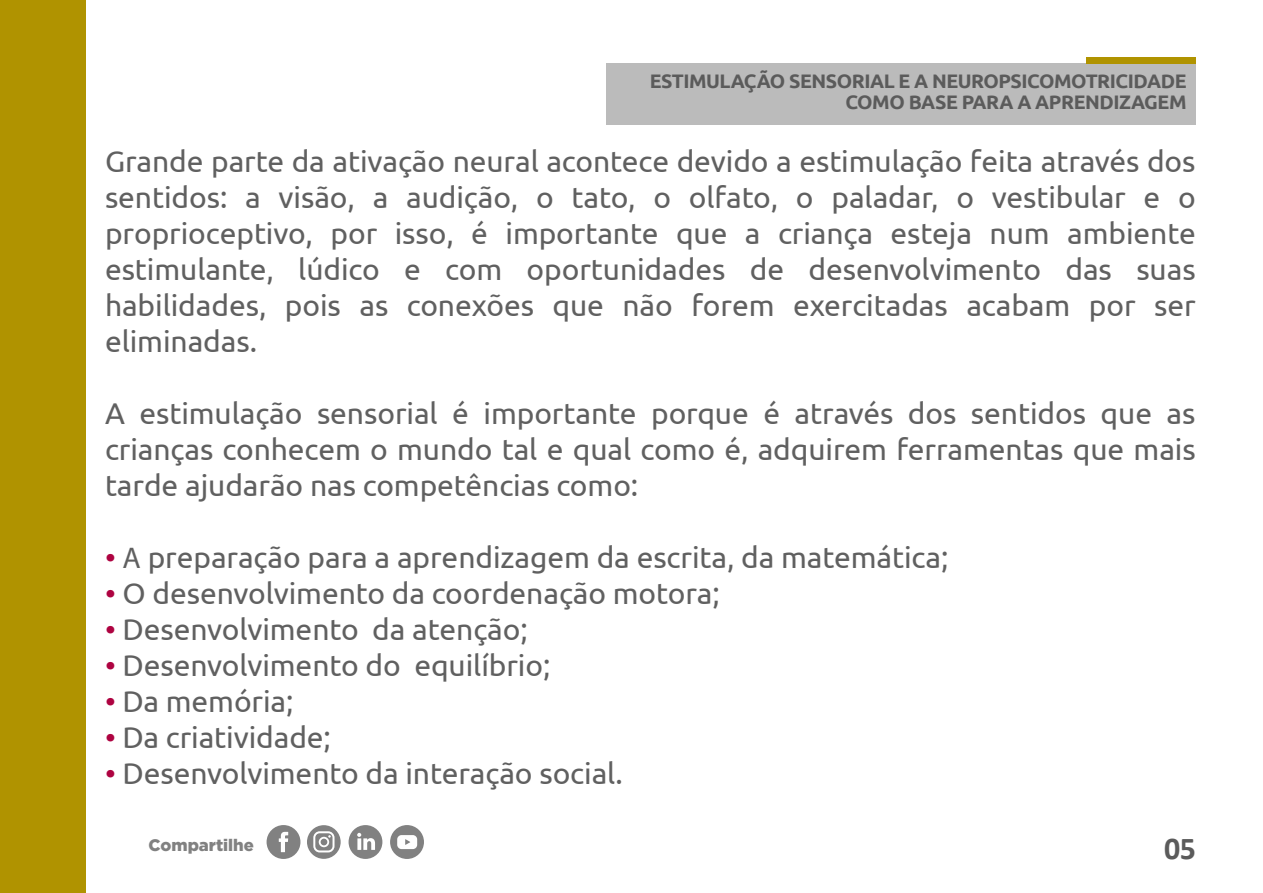
<style>
.page{position:relative;width:1263px;height:893px;background:#fff}
.page>*{position:absolute;margin:0;border:0;box-sizing:border-box;transform-origin:0 0}
.t1{font:700 31.95px "Calibri";color:#5b5b5b}
.t2{font:30px/36px "Ubuntu";letter-spacing:-.005em;color:#606060;text-align:justify}
.t3{font:700 19.5px/21px "Ubuntu";letter-spacing:-.025em;color:#5b5b5b;text-align:right}
.t4{font:900 16.65px "Gotham";color:#818181}
.s1{color:#ae0341}
.s2{font-family:"Myriad Pro"}
</style>
<div class="page">
<div style="left:606px;top:63px;width:589px;height:61px;background:#bbb"></div>
<div style="left:1086px;top:57px;width:109px;height:6px;background:#b09300"></div>
<div style="left:0;top:0;width:85px;height:893px;background:#b09300"></div>
<div style="left:267px;top:825px;width:33px;height:34px;background:#818181;border-radius:50%"></div>
<svg style="left:279px;top:832px;width:9px;height:20px"></svg>
<div style="left:390px;top:825px;width:34px;height:34px;background:#818181;border-radius:50%"></div>
<svg style="left:397px;top:835px;width:20px;height:14px"></svg>
<svg style="left:307px;top:825px;width:34px;height:34px"></svg>
<div style="left:349px;top:825px;width:33px;height:34px;background:#818181;border-radius:50%"></div>
<svg style="left:357px;top:833px;width:18px;height:17px"></svg>
<p class="t3" style="left:650px;top:70px;width:538px">ESTIMULAÇÃO SENSORIAL E A NEUROPSICOMOTRICIDADE<br>COMO BASE PARA A APRENDIZAGEM</p>
<p class="t2" style="left:105px;top:142px;width:1092px">Grande parte da ativação neural acontece devido a estimulação feita através dos sentidos: a visão, a audição, o tato, o olfato, o paladar, o vestibular e o proprioceptivo, por isso, é importante que a criança esteja num ambiente estimulante, lúdico e com oportunidades de desenvolvimento das suas habilidades, pois as conexões que não forem exercitadas acabam por ser eliminadas.</p>
<p class="t2" style="left:105px;top:394px;width:1092px">A estimulação sensorial é importante porque é através dos sentidos que as crianças conhecem o mundo tal e qual como é, adquirem ferramentas que mais tarde ajudarão nas competências como:</p>
<p class="t2" style="left:105px;top:538px;width:845px"><span class="s1">•</span> <span class="s2">A</span> preparação para a aprendizagem da escrita, da matemática;</p>
<p class="t2" style="left:105px;top:574px;width:616px"><span class="s1">•</span> O desenvolvimento da coordenação motora;</p>
<p class="t2" style="left:105px;top:610px;width:424px"><span class="s1">•</span> Desenvolvimento da atenção;</p>
<p class="t2" style="left:105px;top:646px;width:447px"><span class="s1">•</span> Desenvolvimento do equilíbrio;</p>
<p class="t2" style="left:105px;top:682px;width:190px"><span class="s1">•</span> Da memória;</p>
<p class="t2" style="left:105px;top:718px;width:227px"><span class="s1">•</span> Da criatividade;</p>
<p class="t2" style="left:105px;top:754px;width:519px"><span class="s1">•</span> Desenvolvimento da interação social.</p>
<p class="t4" style="left:148px;top:835px;width:107px">Compartilhe</p>
<p class="t1" style="left:1164px;top:826px;width:33px">05</p>
</div>
